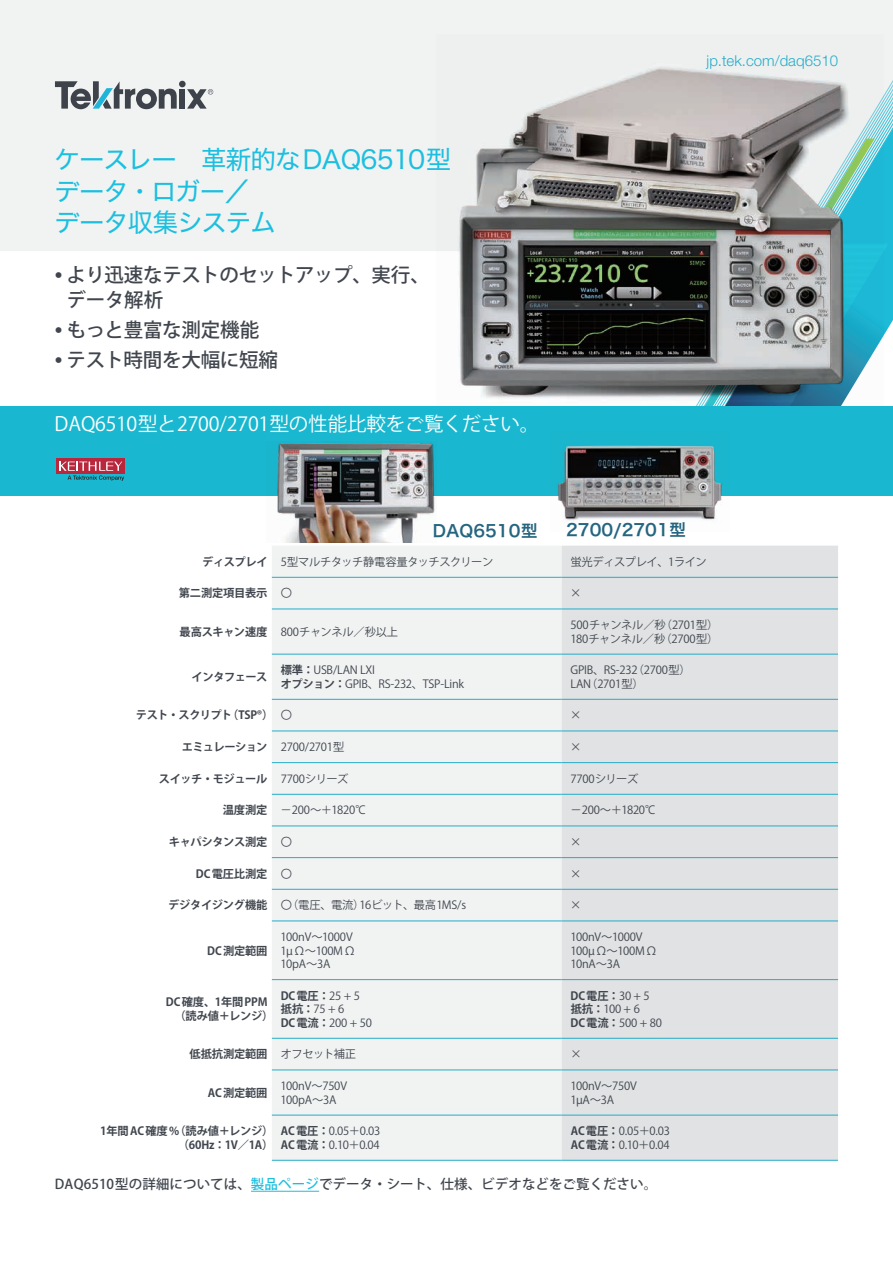
<style>
.page{position:relative;width:893px;height:1263px;background:#fff}
.page>*{position:absolute;margin:0;border:0;box-sizing:border-box;transform-origin:0 0}
.t1{font:25.5px/31.5px "Hira Kaku Std W4";letter-spacing:-.04em;color:#1cbfdf}
.t2{font:500 19.5px/25.5px "Koz Go Pro";letter-spacing:-.015em;color:#41464e}
.t3{font:19.5px "Koz Go Pro";letter-spacing:-.01em;color:#fff}
.t4{font:16.5px "Hira Kaku Std W6";color:#256580}
.t5{font:300 15px "Helvetica Neue LT Std";color:#25acc8}
.t6{font:500 13.5px "Koz Go Pro";letter-spacing:.01em;color:#41464e}
.t7{font:11.25px/13.5px "Koz Go Pro";letter-spacing:-.02em;color:#41464e}
.t8{font:700 11.25px/13.5px "Koz Go Pro";letter-spacing:-.02em;color:#41464e}
.t9{font:700 11.25px "Koz Go Pro";letter-spacing:-.05em;color:#41464e}
.t10{font:700 11.25px "Koz Go Pro";letter-spacing:-.045em;color:#41464e}
.s1{font-size:23.4px}
.s2{font-family:"Koz Min Pr 6 N";font-size:18px}
.s3{font-weight:700}
.s4{font-weight:400}
.s5{color:#1cbfdf}
</style>
<div class="page">
<div style="left:0;top:0;width:583px;height:251px;background:#f1f3f3"></div>
<div style="left:588px;top:0;width:305px;height:128px;background:#f1f3f3"></div>
<div style="left:884px;top:128px;width:9px;height:200px;background:#1ebbd8"></div>
<img style="left:436px;top:34px;width:448px;height:372px">
<img style="left:460px;top:70px;width:383px;height:325px">
<hr style="left:251px;top:1191px;width:68px;height:1px;background:#1cbfdf">
<div style="left:179px;top:89px;width:6px;height:20px;background:#3e424a"></div>
<div style="left:179px;top:81px;width:7px;height:6px;background:#3e424a;border-radius:50%"></div>
<svg style="left:55px;top:81px;width:122px;height:28px"></svg>
<svg style="left:187px;top:89px;width:26px;height:20px"></svg>
<div style="left:0;top:406px;width:893px;height:89px;background:#1ab8d0"></div>
<img style="left:266px;top:443px;width:170px;height:100px">
<img style="left:277px;top:443px;width:135px;height:100px">
<img style="left:550px;top:445px;width:180px;height:76px">
<img style="left:558px;top:446px;width:163px;height:72px">
<div style="left:272px;top:546px;width:290px;height:614px;background:#f1f3f3"></div>
<div style="left:562px;top:546px;width:276px;height:614px;background:#e0e2e3"></div>
<hr style="left:562px;top:1160px;width:276px;height:1px;background:#25acc8">
<hr style="left:272px;top:1160px;width:290px;height:1px;background:#25acc8">
<hr style="left:272px;top:577px;width:290px;height:1px;background:#25acc8">
<hr style="left:562px;top:577px;width:276px;height:1px;background:#25acc8">
<hr style="left:272px;top:609px;width:290px;height:1px;background:#25acc8">
<hr style="left:562px;top:609px;width:276px;height:1px;background:#25acc8">
<hr style="left:272px;top:654px;width:290px;height:1px;background:#25acc8">
<hr style="left:562px;top:654px;width:276px;height:1px;background:#25acc8">
<hr style="left:272px;top:699px;width:290px;height:1px;background:#25acc8">
<hr style="left:562px;top:699px;width:276px;height:1px;background:#25acc8">
<hr style="left:272px;top:730px;width:290px;height:1px;background:#25acc8">
<hr style="left:562px;top:730px;width:276px;height:1px;background:#25acc8">
<hr style="left:272px;top:762px;width:290px;height:1px;background:#25acc8">
<hr style="left:562px;top:762px;width:276px;height:1px;background:#25acc8">
<hr style="left:272px;top:794px;width:290px;height:1px;background:#25acc8">
<hr style="left:562px;top:794px;width:276px;height:1px;background:#25acc8">
<hr style="left:272px;top:825px;width:290px;height:1px;background:#25acc8">
<hr style="left:562px;top:825px;width:276px;height:1px;background:#25acc8">
<hr style="left:272px;top:857px;width:290px;height:1px;background:#25acc8">
<hr style="left:562px;top:857px;width:276px;height:1px;background:#25acc8">
<hr style="left:272px;top:889px;width:290px;height:1px;background:#25acc8">
<hr style="left:562px;top:889px;width:276px;height:1px;background:#25acc8">
<hr style="left:272px;top:920px;width:290px;height:1px;background:#25acc8">
<hr style="left:562px;top:920px;width:276px;height:1px;background:#25acc8">
<hr style="left:272px;top:979px;width:290px;height:1px;background:#25acc8">
<hr style="left:562px;top:979px;width:276px;height:1px;background:#25acc8">
<hr style="left:272px;top:1038px;width:290px;height:1px;background:#25acc8">
<hr style="left:272px;top:1069px;width:290px;height:1px;background:#25acc8">
<hr style="left:562px;top:1038px;width:276px;height:1px;background:#25acc8">
<hr style="left:562px;top:1069px;width:276px;height:1px;background:#25acc8">
<hr style="left:272px;top:1115px;width:290px;height:1px;background:#25acc8">
<hr style="left:562px;top:1115px;width:276px;height:1px;background:#25acc8">
<div style="left:56px;top:458px;width:68px;height:16px;background:linear-gradient(to right,#b8273c,#b8273c)"></div>
<svg style="left:59px;top:462px;width:65px;height:19px"></svg>
<h1 class="t1" style="left:55px;top:144px;width:398px">ケースレー　革新的なDAQ6510型データ・ロガー／<br>データ収集システム</h1>
<h2 class="t2" style="left:67px;top:263px;width:365px;text-indent:-12px"><span class="s1">•</span> より迅速なテストのセットアップ、実行、データ解析</h2>
<h2 class="t2" style="left:55px;top:318px;width:206px"><span class="s1">•</span> もっと豊富な測定機能</h2>
<h2 class="t2" style="left:55px;top:348px;width:225px"><span class="s1">•</span> テスト時間を大幅に短縮</h2>
<h2 class="t3" style="left:55px;top:412px;width:486px">DAQ6510型と2700/2701型の性能比較をご覧ください。</h2>
<h3 class="t5" style="left:707px;top:52px;width:133px">jp.tek.com/daq6510</h3>
<h3 class="t4" style="left:374px;top:518px;width:166px"><span class="s2">　　　</span> DAQ6510型</h3>
<h3 class="t4" style="left:566px;top:517px;width:121px">2700/2701型</h3>
<p class="t7" style="left:202px;top:555px;width:293px"><span class="s3">ディスプレイ</span> 5型マルチタッチ静電容量タッチスクリーン</p>
<p class="t7" style="left:570px;top:555px;width:138px">蛍光ディスプレイ、1ライン</p>
<p class="t8" style="left:179px;top:587px;width:115px">第二測定項目表示 <span class="s4">〇</span></p>
<p class="t7" style="left:570px;top:587px;width:13px">×</p>
<p class="t7" style="left:180px;top:625px;width:220px"><span class="s3">最高スキャン速度</span> 800チャンネル／秒以上</p>
<p class="t7" style="left:570px;top:618px;width:149px">500チャンネル／秒（2701型）<br>180チャンネル／秒（2700型）</p>
<p class="t10" style="left:192px;top:670px;width:77px">インタフェース</p>
<p class="t7" style="left:281px;top:664px;width:185px"><span class="s3">標準：</span>USB/LAN LXI<br><span class="s3">オプション：</span>GPIB、RS-232、TSP-Link</p>
<p class="t7" style="left:570px;top:664px;width:122px">GPIB、RS-232（2700型）<br>LAN（2701型）</p>
<p class="t9" style="left:136px;top:708px;width:158px">テスト・スクリプト（TSP®） <span class="s4">〇</span></p>
<p class="t7" style="left:570px;top:709px;width:13px">×</p>
<p class="t7" style="left:182px;top:740px;width:164px"><span class="s3">エミュレーション</span> 2700/2701型</p>
<p class="t7" style="left:570px;top:740px;width:13px">×</p>
<p class="t8" style="left:159px;top:772px;width:191px">スイッチ・モジュール <span class="s4">7700シリーズ</span></p>
<p class="t7" style="left:571px;top:772px;width:69px">7700シリーズ</p>
<p class="t7" style="left:223px;top:804px;width:145px"><span class="s3">温度測定</span> －200～＋1820℃</p>
<p class="t7" style="left:570px;top:804px;width:87px">－200～＋1820℃</p>
<p class="t8" style="left:169px;top:836px;width:125px">キャパシタンス測定 <span class="s4">〇</span></p>
<p class="t7" style="left:570px;top:835px;width:13px">×</p>
<p class="t8" style="left:196px;top:867px;width:98px">DC電圧比測定 <span class="s4">〇</span></p>
<p class="t7" style="left:570px;top:867px;width:13px">×</p>
<p class="t7" style="left:168px;top:899px;width:299px"><span class="s3">デジタイジング機能</span> 〇（電圧、電流）16ビット、最高1MS/s</p>
<p class="t7" style="left:570px;top:899px;width:13px">×</p>
<p class="t8" style="left:207px;top:944px;width:62px">DC測定範囲</p>
<p class="t7" style="left:281px;top:930px;width:76px">100nV～1000V<br>1µΩ～100MΩ<br>10pA～3A</p>
<p class="t7" style="left:570px;top:930px;width:88px">100nV～1000V<br>100µΩ～100MΩ<br>10nA～3A</p>
<p class="t8" style="left:175px;top:996px;width:100px;text-indent:-9px">DC確度、1年間PPM（読み値＋レンジ）</p>
<p class="t7" style="left:281px;top:989px;width:93px"><span class="s3">DC電圧：</span>25 + 5<span class="s3">抵抗：</span>75 + 6<br><span class="s3">DC電流：</span>200 + 50</p>
<p class="t7" style="left:571px;top:989px;width:93px"><span class="s3">DC電圧：</span>30 + 5<span class="s3">抵抗：</span>100 + 6<br><span class="s3">DC電流：</span>500 + 80</p>
<p class="t8" style="left:190px;top:1048px;width:168px">低抵抗測定範囲 <span class="s4">オフセット補正</span></p>
<p class="t7" style="left:570px;top:1048px;width:13px">×</p>
<p class="t8" style="left:208px;top:1086px;width:61px">AC測定範囲</p>
<p class="t7" style="left:281px;top:1079px;width:68px">100nV～750V<br>100pA～3A</p>
<p class="t7" style="left:570px;top:1079px;width:68px">100nV～750V<br>1µA～3A</p>
<p class="t8" style="left:100px;top:1125px;width:175px;text-align:right">1年間AC確度%（読み値＋レンジ）（60Hz：1V／1A）</p>
<p class="t7" style="left:281px;top:1124px;width:101px"><span class="s3">AC電圧：</span>0.05＋0.03<br><span class="s3">AC電流：</span>0.10＋0.04</p>
<p class="t7" style="left:571px;top:1124px;width:101px"><span class="s3">AC電圧：</span>0.05＋0.03<br><span class="s3">AC電流：</span>0.10＋0.04</p>
<p class="t6" style="left:55px;top:1176px;width:604px">DAQ6510型の詳細については、<span class="s5">製品ページ</span>でデータ・シート、仕様、ビデオなどをご覧ください。</p>
</div>
